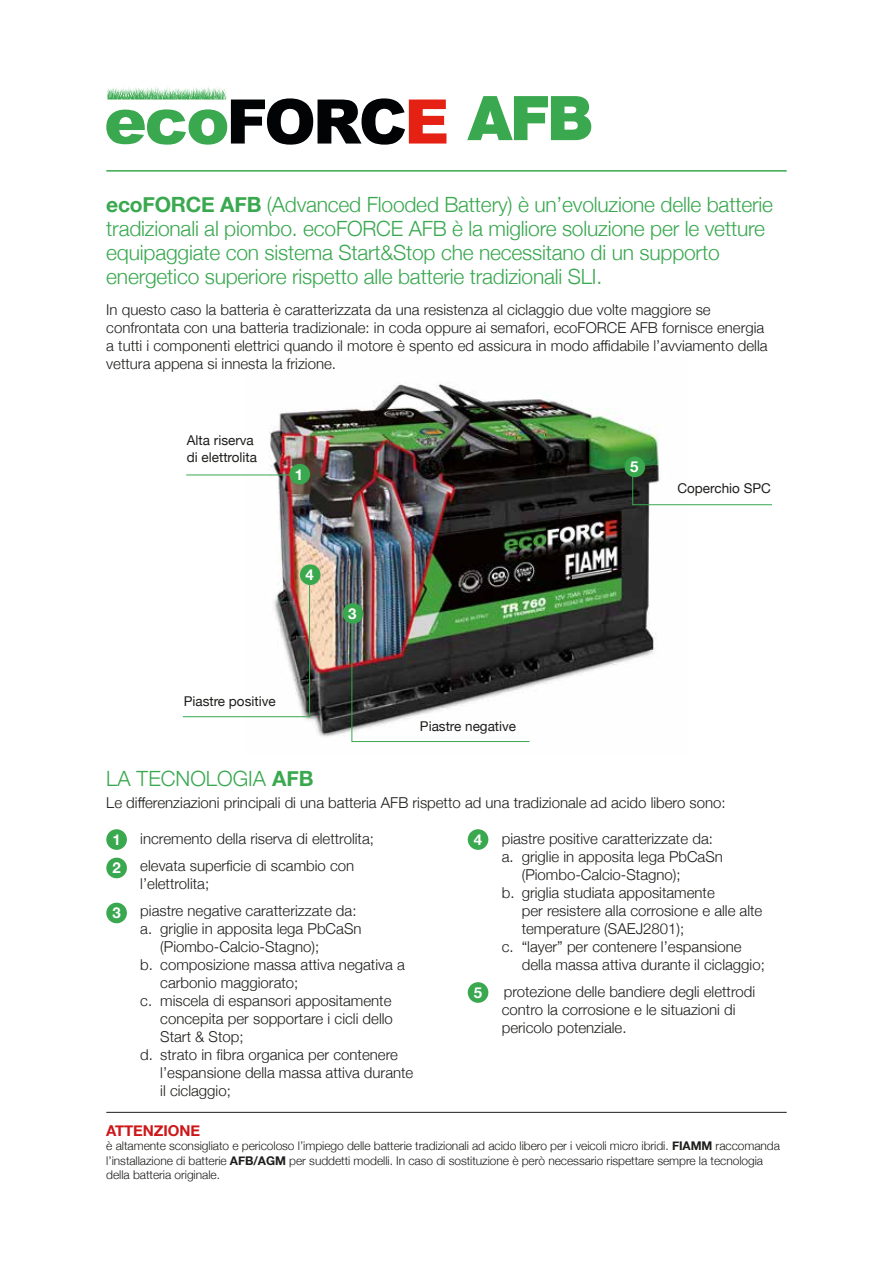
<style>
.page{position:relative;width:893px;height:1263px;background:#fff}
.page>*{position:absolute;margin:0;border:0;box-sizing:border-box;transform-origin:0 0}
.t1{font:900 61.65px "Helvetica Neue LT Std";color:#39a84f}
.t2{font:300 21px/24px "Helvetica Neue";letter-spacing:-.01em;color:#39a84f}
.t3{font:300 15px/18px "Helvetica Neue";color:#1d1d1b}
.t4{font:700 15px "Helvetica Neue";letter-spacing:-.005em;color:#cd171a}
.t5{font:700 15px/28.3px "Helvetica Neue";color:#fff}
.t6{font:13.5px/16.2px "Helvetica Neue";color:#1d1d1b}
.t7{font:300 12px/14.4px "Helvetica Neue";letter-spacing:-.005em;color:#1d1d1b}
.s1{font-weight:700}
</style>
<div class="page">
<img style="left:245px;top:382px;width:444px;height:361px">
<div style="left:624px;top:457px;width:21px;height:20px;background:#39a84f;border-radius:50%"></div>
<div style="left:289px;top:464px;width:21px;height:20px;background:#39a84f;border-radius:50%"></div>
<div style="left:300px;top:564px;width:20px;height:21px;background:#39a84f;border-radius:50%"></div>
<div style="left:343px;top:603px;width:20px;height:21px;background:#39a84f;border-radius:50%"></div>
<hr style="left:106px;top:170px;width:681px;height:2px;background:#39a84f">
<div style="left:106px;top:829px;width:21px;height:21px;background:#39a84f;border-radius:50%"></div>
<div style="left:106px;top:858px;width:21px;height:20px;background:#39a84f;border-radius:50%"></div>
<div style="left:106px;top:903px;width:21px;height:20px;background:#39a84f;border-radius:50%"></div>
<div style="left:468px;top:829px;width:20px;height:21px;background:#39a84f;border-radius:50%"></div>
<div style="left:468px;top:982px;width:20px;height:21px;background:#39a84f;border-radius:50%"></div>
<img style="left:351px;top:621px;width:179px;height:121px">
<svg style="left:182px;top:580px;width:128px;height:137px"></svg>
<svg style="left:632px;top:474px;width:140px;height:31px"></svg>
<hr style="left:186px;top:475px;width:104px;height:1px;background:#39a84f">
<hr style="left:106px;top:1112px;width:681px;height:1px;background:#1d1d1b">
<svg style="left:106px;top:86px;width:340px;height:59px"></svg>
<h1 class="t1" style="left:468px;top:81px;width:127px">AFB</h1>
<p class="t2" style="left:106px;top:191px;width:668px"><span class="s1">ecoFORCE AFB</span> (Advanced Flooded Battery) è un’evoluzione delle batterie tradizionali al piombo. ecoFORCE AFB è la migliore soluzione per le vetture equipaggiate con sistema Start&amp;Stop che necessitano di un supporto energetico superiore rispetto alle batterie tradizionali SLI.</p>
<p class="t3" style="left:106px;top:299px;width:663px">In questo caso la batteria è caratterizzata da una resistenza al ciclaggio due volte maggiore se confrontata con una batteria tradizionale: in coda oppure ai semafori, ecoFORCE AFB fornisce energia a tutti i componenti elettrici quando il motore è spento ed assicura in modo affidabile l’avviamento della vettura appena si innesta la frizione.</p>
<p class="t6" style="left:187px;top:433px;width:72px">Alta riserva di elettrolita</p>
<p class="t5" style="left:295px;top:460px;width:10px">1</p>
<p class="t5" style="left:305px;top:561px;width:10px">4</p>
<p class="t6" style="left:184px;top:694px;width:94px">Piastre positive</p>
<p class="t5" style="left:348px;top:600px;width:10px">3</p>
<p class="t6" style="left:420px;top:718px;width:98px">Piastre negative</p>
<p class="t5" style="left:630px;top:453px;width:10px">5</p>
<p class="t6" style="left:677px;top:481px;width:95px">Coperchio SPC</p>
<h2 class="t2" style="left:106px;top:765px;width:209px">LA TECNOLOGIA <span class="s1">AFB</span></h2>
<p class="t3" style="left:106px;top:792px;width:621px">Le differenziazioni principali di una batteria AFB rispetto ad una tradizionale ad acido libero sono:</p>
<p class="t5" style="left:112px;top:826px;width:10px">1<br>2</p>
<p class="t5" style="left:112px;top:899px;width:10px">3</p>
<p class="t3" style="left:140px;top:824px;width:235px;line-height:27px">incremento della riserva di elettrolita; elevata superficie di scambio con</p>
<p class="t3" style="left:140px;top:869px;width:218px;line-height:27px">l’elettrolita;<br>piastre negative caratterizzate da:</p>
<p class="t3" style="left:140px;top:918px;width:223px">a. griglie in apposita lega PbCaSn</p>
<p class="t3" style="left:160px;top:936px;width:160px">(Piombo-Calcio-Stagno);</p>
<p class="t3" style="left:140px;top:954px;width:266px">b. composizione massa attiva negativa a</p>
<p class="t3" style="left:160px;top:972px;width:140px">carbonio maggiorato;</p>
<p class="t3" style="left:140px;top:990px;width:253px">c. miscela di espansori appositamente</p>
<p class="t3" style="left:160px;top:1008px;width:234px">concepita per sopportare i cicli dello</p>
<p class="t3" style="left:160px;top:1026px;width:85px">Start &amp; Stop;</p>
<p class="t3" style="left:140px;top:1044px;width:259px">d. strato in fibra organica per contenere</p>
<p class="t3" style="left:160px;top:1062px;width:255px">l’espansione della massa attiva durante</p>
<p class="t3" style="left:160px;top:1080px;width:72px">il ciclaggio;</p>
<p class="t5" style="left:474px;top:826px;width:10px">4</p>
<p class="t5" style="left:474px;top:979px;width:10px">5</p>
<p class="t3" style="left:502px;top:828px;width:213px">piastre positive caratterizzate da:</p>
<p class="t3" style="left:502px;top:846px;width:223px">a. griglie in apposita lega PbCaSn</p>
<p class="t3" style="left:522px;top:864px;width:160px">(Piombo-Calcio-Stagno);</p>
<p class="t3" style="left:502px;top:882px;width:215px">b. griglia studiata appositamente</p>
<p class="t3" style="left:522px;top:900px;width:242px">per resistere alla corrosione e alle alte</p>
<p class="t3" style="left:522px;top:918px;width:164px">temperature (SAEJ2801);</p>
<p class="t3" style="left:502px;top:936px;width:241px">c. “layer” per contenere l’espansione</p>
<p class="t3" style="left:522px;top:954px;width:245px">della massa attiva durante il ciclaggio;</p>
<p class="t3" style="left:502px;top:981px;width:255px">protezione delle bandiere degli elettrodi contro la corrosione e le situazioni di pericolo potenziale.</p>
<p class="t4" style="left:106px;top:1119px;width:96px">ATTENZIONE</p>
<p class="t7" style="left:106px;top:1138px;width:675px">è altamente sconsigliato e pericoloso l’impiego delle batterie tradizionali ad acido libero per i veicoli micro ibridi. <span class="s1">FIAMM</span> raccomanda l’installazione di batterie <span class="s1">AFB/AGM</span> per suddetti modelli. In caso di sostituzione è però necessario rispettare sempre la tecnologia della batteria originale.</p>
</div>
